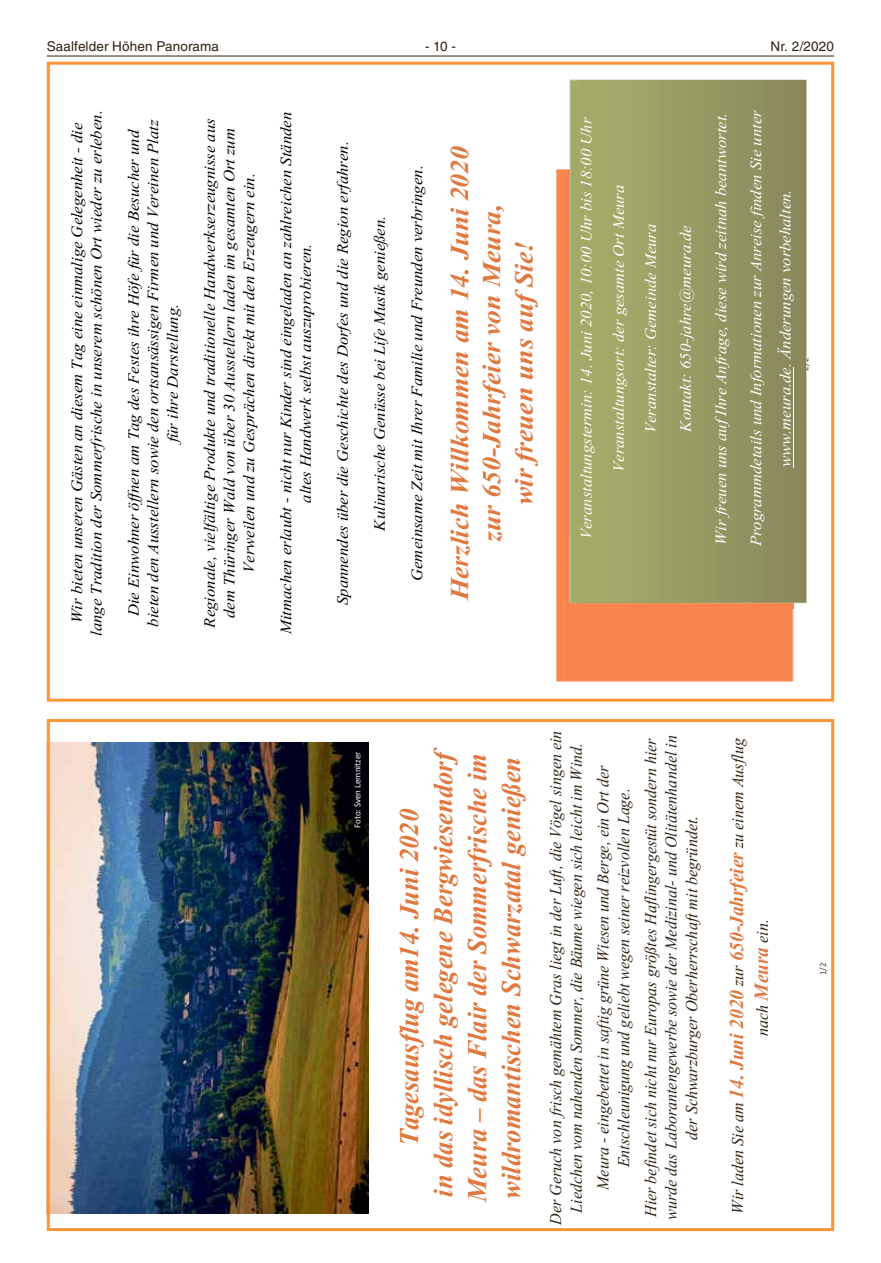
<style>
.page{position:relative;width:881px;height:1263px;background:#fff}
.page>*{position:absolute;margin:0;border:0;box-sizing:border-box;transform-origin:0 0}
.t1{font:700 33.75px/33.9px "Rmjlyj Vijaya";color:#df793f;text-align:center}
.t2{font:700 32.1px/32.2px "Vijaya";color:#df793f;text-align:center;scale:1.07 1}
.t3{font:20.55px/20.5px "Pvcgdx Vijaya";color:#2e2113;text-align:center}
.t4{font:19.5px/19.5px "Vijaya";color:#000;text-align:center;scale:1.07 1}
.t5{font:19.5px/32.1px "Vijaya";color:#fff;text-align:center;scale:1.07 1}
.t6{font:13.5px "Helvetica LT";letter-spacing:.01em;color:#2e2113}
.t7{font:9.15px "Xyybqs Calibri";color:#fff}
.t8{font:9.15px "Xyybqs Calibri";color:#494953}
.t9{font:8.7px "Calibri";color:#494953;scale:1.07 1}
.s1{font-family:"Dfxffr Vijaya"}
.s2{font-family:"Rmjlyj Vijaya";font-weight:700;font-size:24.6px;color:#df793f}
</style>
<div class="page">
<hr style="left:47px;top:56px;width:786px;height:1px;background:#2e2113">
<img style="left:556px;top:169px;width:13px;height:512px">
<div style="left:563px;top:536px;width:229px;height:145px;background:#f8854d"></div>
<div style="left:563px;top:170px;width:6px;height:366px;background:#f8854d"></div>
<svg style="left:569px;top:80px;width:237px;height:523px;fill:#a4ab68"></svg>
<img style="left:577px;top:81px;width:228px;height:522px">
<hr style="left:792px;top:367px;width:1px;height:100px;background:#fff">
<div style="left:47px;top:62px;width:786px;height:640px;border:3px solid #fa9636"></div>
<img style="left:51px;top:743px;width:317px;height:470px">
<div style="left:47px;top:719px;width:786px;height:512px;border:3px solid #fa9636"></div>
<p class="t6" style="left:47px;top:38px;width:174px">Saalfelder Höhen Panorama</p>
<p class="t6" style="left:425px;top:38px;width:32px">- 10 -</p>
<p class="t6" style="left:770px;top:38px;width:65px">Nr. 2/2020</p>
<p class="t4" style="left:65px;top:636px;width:493px;rotate:-90deg">Wir bieten unseren Gästen an diesem Tag eine einmalige Gelegenheit - die lange Tradition der Sommerfrische in unserem schönen Ort wieder zu erleben.</p>
<p class="t4" style="left:121px;top:627px;width:476px;rotate:-90deg">Die Einwohner öffnen am Tag des Festes ihre Höfe für die Besucher und bieten den Ausstellern sowie den ortsansässigen Firmen und Vereinen Platz für ihre Darstellung.</p>
<p class="t4" style="left:198px;top:628px;width:477px;rotate:-90deg">Regionale, vielfältige Produkte und traditionelle Handwerkserzeugnisse aus dem Thüringer Wald von über 30 Ausstellern laden im gesamten Ort zum<br>Verweilen und zu Gesprächen direkt mit den Erzeugern ein.</p>
<p class="t4" style="left:274px;top:634px;width:490px;rotate:-90deg">Mitmachen erlaubt - nicht nur Kinder sind eingeladen an zahlreichen Ständen altes Handwerk selbst auszuprobieren.</p>
<p class="t4" style="left:322px;top:605px;width:435px;line-height:37px;rotate:-90deg">Spannendes über die Geschichte des Dorfes und die Region erfahren.<br>Kulinarische Genüsse bei Life Musik genießen.<br>Gemeinsame Zeit mit Ihrer Familie und Freunden verbringen.</p>
<h2 class="t2" style="left:439px;top:600px;width:426px;rotate:-90deg">Herzlich Willkommen am 14. Juni 2020 zur 650-Jahrfeier von Meura,<br>wir freuen uns aufSie!</h2>
<p class="t5" style="left:567px;top:539px;width:396px;rotate:-90deg">Veranstaltungstermin: 14. Juni 2020, 10:00 Uhr bis 18:00 Uhr<br>Veranstaltungsort: der gesamte Ort Meura<br>Veranstalter: Gemeinde Meura</p>
<p class="t5" style="left:665px;top:546px;width:409px;line-height:35.1px;rotate:-90deg">Kontakt: 650-jahre@meura.de<br>Wir freuen uns aufIhre Anfrage, diese wird zeitnah beantwortet.<br>Programmdetails und Informationen zur Anreise finden Sie unter</p>
<p class="t5" style="left:766px;top:467px;width:261px;rotate:-90deg">www.meura.de. Änderungen vorbehalten.</p>
<p class="t9" style="left:799px;top:371px;width:14px;rotate:-90deg">2/2</p>
<p class="t7" style="left:351px;top:828px;width:78px;rotate:-90deg">Foto: Sven Lemnitzer</p>
<h1 class="t1" style="left:388px;top:1202px;width:460px;rotate:-90deg">Tagesausflug am14. Juni 2020<br>in das idyllisch gelegene Bergwiesendorf Meura <span class="s1">–</span> das Flair der Sommerfrische im wildromantischen Schwarzatal genießen</h1>
<p class="t3" style="left:543px;top:1225px;width:496px;rotate:-90deg">Der Geruch von frisch gemähtem Gras liegt in der Luft, die Vögel singen ein<br>Liedchen vom nahenden Sommer, die Bäume wiegen sich leicht im Wind.</p>
<p class="t3" style="left:590px;top:1190px;width:426px;rotate:-90deg">Meura - eingebettet in saftig grüne Wiesen und Berge, ein Ort der<br>Entschleunigung und geliebt wegen seiner reizvollen Lage.</p>
<p class="t3" style="left:637px;top:1220px;width:486px;rotate:-90deg">Hier befindet sich nicht nur Europas größtes Haflingergestüt sondern hier wurde das Laborantengewerbe sowie der Medizinal- und Olitätenhandel in der Schwarzburger Oberherrschaft mit begründet.</p>
<p class="t3" style="left:722px;top:1213px;width:477px;line-height:24.8px;rotate:-90deg">Wir laden Sie am <span class="s2">14. Juni 2020</span> zur <span class="s2">650-Jahrfeier</span> zu einem Ausflug nach <span class="s2">Meura</span> ein.</p>
<p class="t8" style="left:817px;top:975px;width:14px;rotate:-90deg">1/2</p>
</div>
